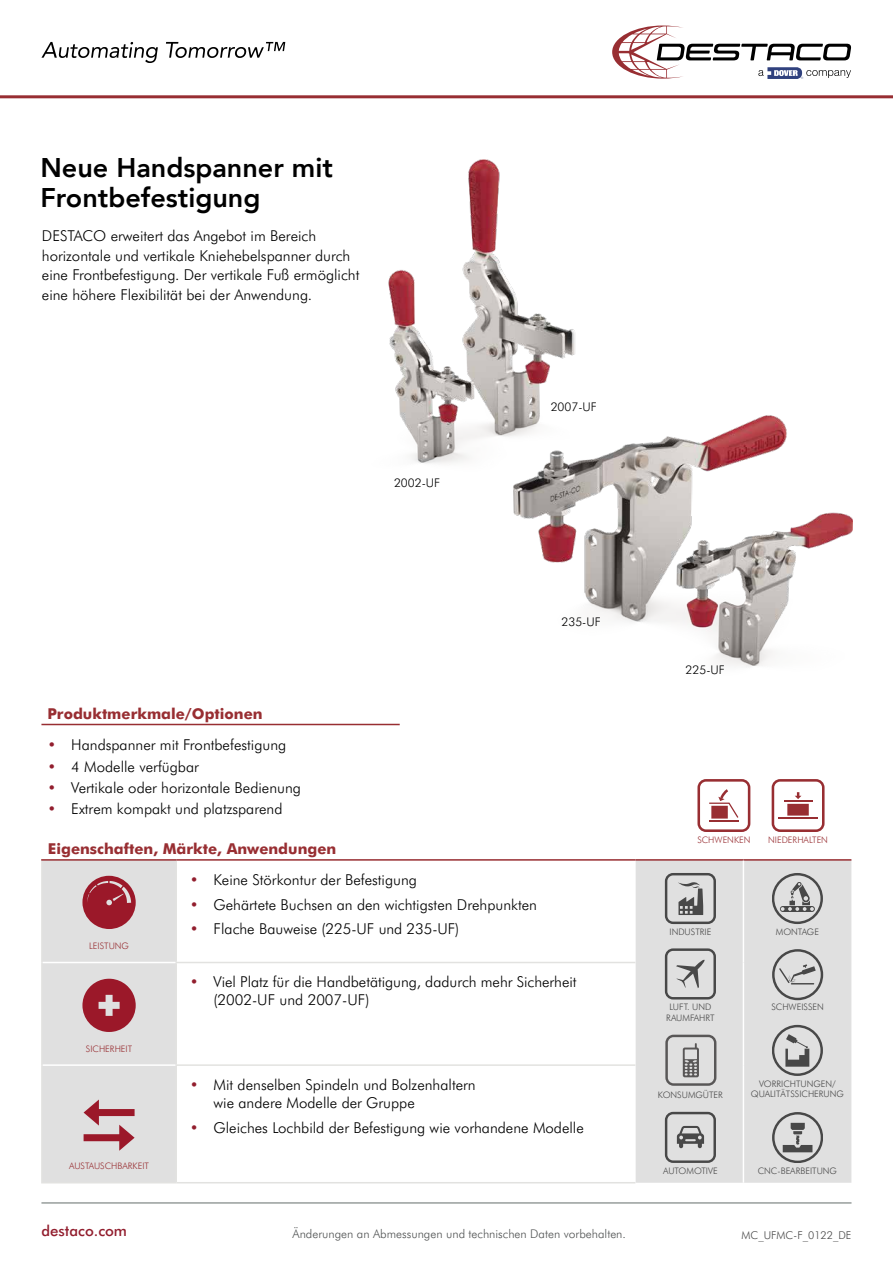
<style>
.page{position:relative;width:893px;height:1263px;background:#fff}
.page>*{position:absolute;margin:0;border:0;box-sizing:border-box;transform-origin:0 0}
.t1{font:800 27px/30px "Avenir";color:#000}
.t2{font:300 15px/19.5px "Futura BT";color:#000}
.t3{font:700 15px "Futura BT";color:#982e32}
.t4{font:500 15px "Futura BT";color:#921e2e}
.t5{font:300 12px "Futura BT";color:#535555}
.t6{font:300 12px "Futura BT";color:#000}
.t7{font:300 10.8px "Futura BT";color:#484848}
.t8{font:300 9px/10.8px "Futura BT";color:#484848;text-align:center}
.t9{font:300 9px "Futura BT";color:#982e32}
.s1{color:#921e2e}
</style>
<div class="page">
<hr style="left:41px;top:1202px;width:810px;height:2px;background:#989e9c">
<svg style="left:612px;top:26px;width:239px;height:53px"></svg>
<hr style="left:0;top:95px;width:893px;height:3px;background:#982e32">
<svg style="left:41px;top:42px;width:117px;height:21px"></svg>
<svg style="left:166px;top:42px;width:119px;height:16px"></svg>
<img style="left:388px;top:159px;width:464px;height:508px">
<div style="left:43px;top:861px;width:808px;height:322px;background:#e0e0e0"></div>
<svg style="left:177px;top:861px;width:458px;height:321px"></svg>
<hr style="left:41px;top:861px;width:2px;height:101px;background:#e2e2e0">
<hr style="left:175px;top:861px;width:2px;height:101px;background:#e2e2e0">
<hr style="left:41px;top:962px;width:2px;height:103px;background:#e2e2e0">
<hr style="left:175px;top:962px;width:460px;height:1px;background:#e2e2e0">
<hr style="left:175px;top:963px;width:2px;height:101px;background:#e2e2e0">
<hr style="left:41px;top:1065px;width:2px;height:117px;background:#e2e2e0">
<hr style="left:175px;top:1064px;width:460px;height:2px;background:#e2e2e0">
<hr style="left:175px;top:1066px;width:2px;height:116px;background:#e2e2e0">
<hr style="left:41px;top:1182px;width:135px;height:1px;background:#e2e2e0">
<hr style="left:176px;top:1182px;width:459px;height:1px;background:#e2e2e0">
<hr style="left:41px;top:859px;width:135px;height:2px;background:#982e32">
<hr style="left:176px;top:859px;width:459px;height:2px;background:#982e32">
<hr style="left:635px;top:859px;width:108px;height:2px;background:#982e32">
<hr style="left:743px;top:859px;width:108px;height:2px;background:#982e32">
<hr style="left:743px;top:861px;width:1px;height:101px;background:#fff">
<hr style="left:743px;top:962px;width:1px;height:103px;background:#fff">
<hr style="left:743px;top:1065px;width:1px;height:118px;background:#fff">
<svg style="left:82px;top:876px;width:54px;height:53px;background:#ae505c"></svg>
<svg style="left:42px;top:962px;width:134px;height:220px;background:#d9cdce"></svg>
<hr style="left:41px;top:724px;width:359px;height:1px;background:#982e32">
<svg style="left:772px;top:779px;width:52px;height:53px"></svg>
<svg style="left:697px;top:779px;width:53px;height:53px"></svg>
<svg style="left:772px;top:949px;width:51px;height:51px;background:#c0c0c0"></svg>
<svg style="left:772px;top:1025px;width:51px;height:51px;background:#b5b5b5"></svg>
<svg style="left:772px;top:1112px;width:51px;height:51px;background:#b4b4b4"></svg>
<svg style="left:772px;top:873px;width:51px;height:51px;background:#b6b6b6"></svg>
<svg style="left:665px;top:1112px;width:51px;height:51px;background:#b3b3b3"></svg>
<svg style="left:665px;top:948px;width:51px;height:51px;background:#bababa"></svg>
<svg style="left:665px;top:873px;width:51px;height:51px;background:#adadad"></svg>
<svg style="left:665px;top:1035px;width:51px;height:51px;background:#bababa"></svg>
<h1 class="t1" style="left:40px;top:152px;width:294px">Neue Handspanner mit<br>Frontbefestigung</h1>
<p class="t2" style="left:42px;top:226px;width:319px">DESTACO erweitert das Angebot im Bereich horizontale und vertikale Kniehebelspanner durch eine Frontbefestigung. Der vertikale Fuß ermöglicht eine höhere Flexibilität bei der Anwendung.</p>
<p class="t6" style="left:394px;top:476px;width:48px">2002-UF</p>
<p class="t6" style="left:551px;top:399px;width:48px">2007-UF</p>
<p class="t6" style="left:561px;top:615px;width:41px">235-UF</p>
<p class="t3" style="left:47px;top:704px;width:217px">Produktmerkmale/Optionen</p>
<p class="t2" style="left:47px;top:735px;width:240px"><span class="s1">•</span> Handspanner mit Frontbefestigung</p>
<p class="t2" style="left:47px;top:756px;width:153px"><span class="s1">•</span> 4 Modelle verfügbar</p>
<p class="t2" style="left:47px;top:778px;width:255px"><span class="s1">•</span> Vertikale oder horizontale Bedienung</p>
<p class="t2" style="left:47px;top:799px;width:237px"><span class="s1">•</span> Extrem kompakt und platzsparend</p>
<p class="t3" style="left:48px;top:839px;width:290px">Eigenschaften, Märkte, Anwendungen</p>
<p class="t9" style="left:89px;top:940px;width:41px">LEISTUNG</p>
<p class="t2" style="left:190px;top:870px;width:229px"><span class="s1">•</span> Keine Störkontur der Befestigung</p>
<p class="t2" style="left:190px;top:894px;width:349px"><span class="s1">•</span> Gehärtete Buchsen an den wichtigsten Drehpunkten</p>
<p class="t2" style="left:190px;top:919px;width:271px"><span class="s1">•</span> Flache Bauweise (225-UF und 235-UF)</p>
<p class="t9" style="left:86px;top:1043px;width:48px">SICHERHEIT</p>
<p class="t9" style="left:69px;top:1160px;width:81px">AUSTAUSCHBARKEIT</p>
<p class="t2" style="left:213px;top:973px;width:365px;line-height:18px;text-indent:-24px"><span class="s1">•</span> Viel Platz für die Handbetätigung, dadurch mehr Sicherheit (2002-UF und 2007-UF)</p>
<p class="t2" style="left:214px;top:1076px;width:264px;line-height:18px;text-indent:-24px"><span class="s1">•</span> Mit denselben Spindeln und Bolzenhaltern wie andere Modelle der Gruppe</p>
<p class="t2" style="left:190px;top:1118px;width:396px"><span class="s1">•</span> Gleiches Lochbild der Befestigung wie vorhandene Modelle</p>
<p class="t6" style="left:686px;top:662px;width:41px">225-UF</p>
<p class="t9" style="left:697px;top:834px;width:55px">SCHWENKEN</p>
<p class="t9" style="left:768px;top:834px;width:61px">NIEDERHALTEN</p>
<p class="t8" style="left:669px;top:926px;width:43px">INDUSTRIE</p>
<p class="t8" style="left:776px;top:926px;width:45px">MONTAGE</p>
<p class="t8" style="left:666px;top:1001px;width:50px">LUFT. UND<br>RAUMFAHRT</p>
<p class="t8" style="left:771px;top:1002px;width:54px">SCHWEISSEN</p>
<p class="t8" style="left:658px;top:1089px;width:67px">KONSUMGÜTER</p>
<p class="t8" style="left:751px;top:1078px;width:95px">VORRICHTUNGEN/<br>QUALITÄTSSICHERUNG</p>
<p class="t8" style="left:663px;top:1165px;width:56px">AUTOMOTIVE</p>
<p class="t8" style="left:758px;top:1165px;width:81px">CNC-BEARBEITUNG</p>
<p class="t4" style="left:41px;top:1222px;width:87px">destaco.com</p>
<p class="t5" style="left:292px;top:1226px;width:335px">Änderungen an Abmessungen und technischen Daten vorbehalten.</p>
<p class="t7" style="left:742px;top:1228px;width:111px">MC_UFMC-F_0122_DE</p>
</div>
